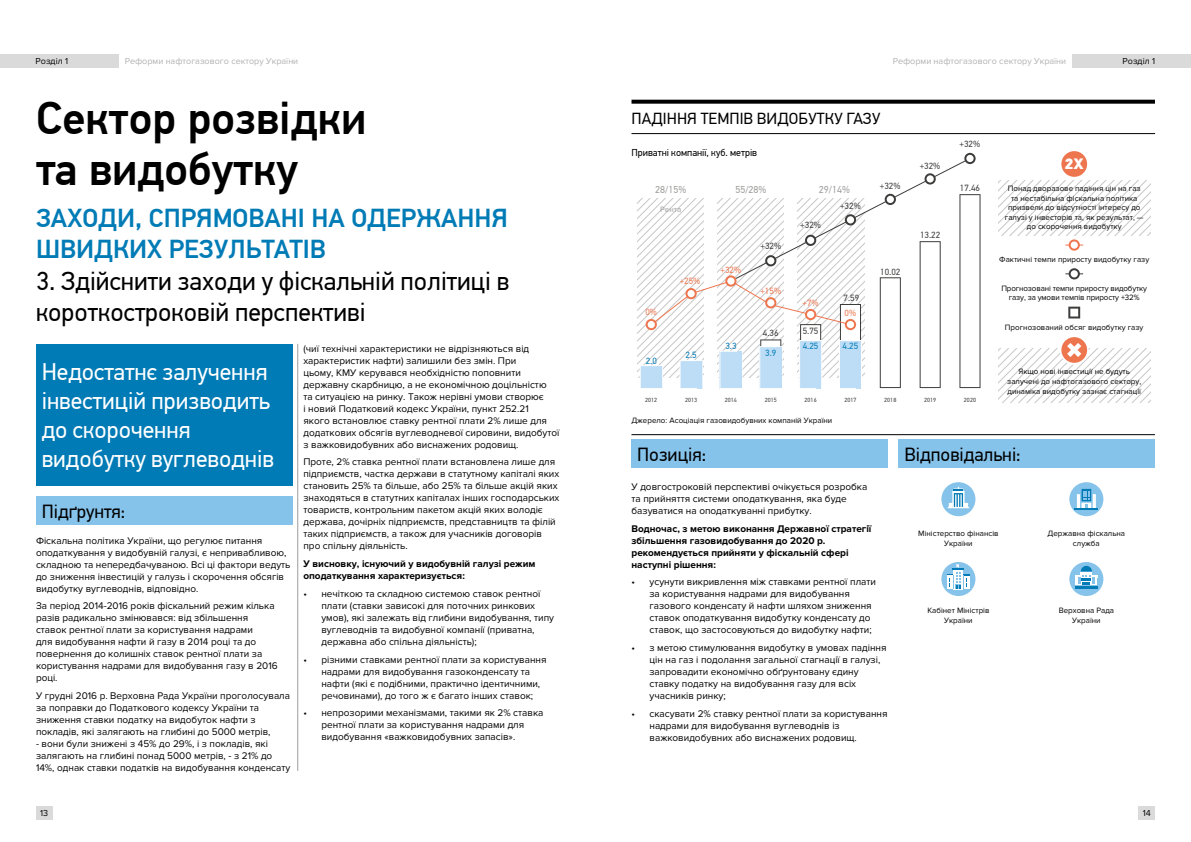
<style>
.page{position:relative;width:1191px;height:842px;background:#fff}
.page>*{position:absolute;margin:0;border:0;box-sizing:border-box;transform-origin:0 0}
.t1{font:500 46px/51px "PF Din Text Pro";color:#000}
.t2{font:26px/31.2px "PF Din Text Pro";color:#000}
.t3{font:500 26px/31.2px "PF Din Text Pro";color:#007bb6}
.t4{font:24px/28.8px "PF Din Text Pro";color:#fff}
.t5{font:19px "PF Din Text Pro";color:#000}
.t6{font:16px "PF Din Text Pro";letter-spacing:.005em;color:#000}
.t7{font:900 15px "PF Din Text Pro";color:#fff}
.t8{font:10px/12px "Proxima Nova";color:#000}
.t9{font:700 10px/12px "Proxima Nova";color:#000}
.t10{font:10px "PF Din Text Pro";color:#000}
.t11{font:10px "PF Din Text Pro";color:#9d9d9c}
.t12{font:9px "Proxima Nova";color:#b3b2b2}
.t13{font:9px "PF Din Text Pro";color:#3c3c3b}
.t14{font:9px "PF Din Text Pro";color:#007bb6}
.t15{font:9px "PF Din Text Pro";color:#ee764e}
.t16{font:9px "Proxima Nova";color:#000}
.t17{font:8px/9.6px "Proxima Nova";color:#000;text-align:center}
.t18{font:8px "Proxima Nova";color:#9d9d9c}
.t19{font:6px "PF Din Text Pro";letter-spacing:.005em;color:#3c3c3b}
</style>
<div class="page">
<div style="left:36px;top:806px;width:16px;height:13px;background:#dadada"></div>
<div style="left:1138px;top:806px;width:17px;height:13px;background:#dadada"></div>
<div style="left:0;top:54px;width:119px;height:13px;background:#dadada"></div>
<div style="left:1071px;top:54px;width:120px;height:13px;background:#dadada"></div>
<div style="left:36px;top:344px;width:256px;height:141px;background:#007bb6"></div>
<div style="left:36px;top:496px;width:256px;height:29px;background:#86c3eb"></div>
<hr style="left:297px;top:344px;width:1px;height:427px;background:#9d9d9c">
<svg style="left:998px;top:337px;width:152px;height:66px"></svg>
<div style="left:1061px;top:151px;width:26px;height:26px;background:#ee764e;border-radius:50%"></div>
<svg style="left:998px;top:180px;width:152px;height:71px"></svg>
<svg style="left:1065px;top:268px;width:18px;height:11px"></svg>
<svg style="left:1068px;top:307px;width:12px;height:11px"></svg>
<svg style="left:637px;top:153px;width:343px;height:236px"></svg>
<svg style="left:941px;top:482px;width:34px;height:34px"></svg>
<svg style="left:941px;top:562px;width:34px;height:34px"></svg>
<svg style="left:1069px;top:482px;width:34px;height:34px"></svg>
<svg style="left:1069px;top:562px;width:34px;height:34px"></svg>
<div style="left:631px;top:439px;width:256px;height:29px;background:#86c3eb"></div>
<div style="left:899px;top:439px;width:256px;height:29px;background:#86c3eb"></div>
<hr style="left:631px;top:133px;width:524px;height:1px;background:#000">
<svg style="left:631px;top:100px;width:524px;height:4px;fill:#000"></svg>
<hr style="left:631px;top:434px;width:524px;height:1px;background:#000">
<p class="t16" style="left:36px;top:56px;width:34px">Розділ 1</p>
<p class="t12" style="left:125px;top:56px;width:175px">Реформи нафтогазового сектору України</p>
<p class="t12" style="left:892px;top:56px;width:175px">Реформи нафтогазового сектору України</p>
<p class="t16" style="left:1122px;top:56px;width:34px">Розділ 1</p>
<h1 class="t1" style="left:36px;top:94px;width:332px">Сектор розвідки та видобутку</h1>
<h2 class="t3" style="left:36px;top:203px;width:473px">ЗАХОДИ, СПРЯМОВАНІ НА ОДЕРЖАННЯ<br>ШВИДКИХ РЕЗУЛЬТАТІВ</h2>
<h2 class="t2" style="left:36px;top:265px;width:475px">3. Здійснити заходи у фіскальній політиці в короткостроковій перспективі</h2>
<h3 class="t4" style="left:42px;top:358px;width:234px">Недостатнє залучення інвестицій призводить до скорочення видобутку вуглеводнів</h3>
<h3 class="t5" style="left:42px;top:500px;width:85px">Підґрунтя:</h3>
<p class="t8" style="left:36px;top:534px;width:256px">Фіскальна політика України, що регулює питання оподаткування у видобувній галузі, є непривабливою, складною та непередбачуваною. Всі ці фактори ведуть до зниження інвестицій у галузь і скорочення обсягів видобутку вуглеводнів, відповідно.</p>
<p class="t8" style="left:36px;top:600px;width:243px">За період 2014-2016 років фіскальний режим кілька разів радикально змінювався: від збільшення ставок рентної плати за користування надрами<br>для видобування нафти й газу в 2014 році та до повернення до колишніх ставок рентної плати за користування надрами для видобування газу в 2016 році.</p>
<p class="t8" style="left:36px;top:690px;width:255px">У грудні 2016 р. Верховна Рада України проголосувала за поправки до Податкового кодексу України та зниження ставки податку на видобуток нафти з покладів, які залягають на глибині до 5000 метрів,</p>
<p class="t8" style="left:36px;top:738px;width:256px">- вони були знижені з 45% до 29%, і з покладів, які залягають на глибині понад 5000 метрів, - з 21% до<br>14%, однак ставки податків на видобування конденсату</p>
<p class="t8" style="left:303px;top:343px;width:257px">(чиї технічні характеристики не відрізняються від характеристик нафти) залишили без змін. При<br>цьому, КМУ керувався необхідністю поповнити державну скарбницю, а не економічною доцільністю<br>та ситуацією на ринку. Також нерівні умови створює<br>і новий Податковий кодекс України, пункт 252.21<br>якого встановлює ставку рентної плати 2% лише для додаткових обсягів вуглеводневої сировини, видобутої з важковидобувних або виснажених родовищ.</p>
<p class="t8" style="left:303px;top:456px;width:257px">Проте, 2% ставка рентної плати встановлена лише для підприємств, частка держави в статутному капіталі яких становить 25% та більше, або 25% та більше акцій яких знаходяться в статутних капіталах інших господарських товариств, контрольним пакетом акцій яких володіє держава, дочірніх підприємств, представництв та філій таких підприємств, а також для учасників договорів про спільну діяльність.</p>
<p class="t9" style="left:303px;top:558px;width:234px">У висновку, існуючий у видобувній галузі режим оподаткування характеризується:</p>
<p class="t8" style="left:321px;top:588px;width:234px;text-indent:-18px">• нечіткою та складною системою ставок рентної плати (ставки зависокі для поточних ринкових умов), які залежать від глибини видобування, типу вуглеводнів та видобувної компанії (приватна, державна або спільна діяльність);</p>
<p class="t8" style="left:321px;top:653px;width:227px;text-indent:-18px">• різними ставками рентної плати за користування надрами для видобування газоконденсату та нафти (які є подібними, практично ідентичними, речовинами), до того ж є багато інших ставок;</p>
<p class="t8" style="left:321px;top:707px;width:224px;text-indent:-18px">• непрозорими механізмами, такими як 2% ставка рентної плати за користування надрами для видобування «важковидобувних запасів».</p>
<h3 class="t6" style="left:631px;top:109px;width:251px">ПАДІННЯ ТЕМПІВ ВИДОБУТКУ ГАЗУ</h3>
<p class="t10" style="left:631px;top:146px;width:127px">Приватні компанії, куб. метрів</p>
<p class="t11" style="left:655px;top:183px;width:33px">28/15%</p>
<p class="t11" style="left:735px;top:183px;width:33px">55/28%</p>
<p class="t11" style="left:819px;top:183px;width:33px">29/14%</p>
<p class="t18" style="left:660px;top:204px;width:23px">Рента</p>
<p class="t15" style="left:679px;top:275px;width:22px">+25%</p>
<p class="t15" style="left:720px;top:264px;width:22px">+32%</p>
<p class="t13" style="left:760px;top:240px;width:22px">+32%</p>
<p class="t13" style="left:800px;top:219px;width:22px">+32%</p>
<p class="t13" style="left:840px;top:200px;width:22px">+32%</p>
<p class="t15" style="left:760px;top:285px;width:22px">+15%</p>
<p class="t13" style="left:843px;top:292px;width:17px">7.59</p>
<p class="t15" style="left:802px;top:298px;width:18px">+7%</p>
<p class="t15" style="left:645px;top:306px;width:13px">0%</p>
<p class="t15" style="left:844px;top:308px;width:13px">0%</p>
<p class="t14" style="left:645px;top:355px;width:13px">2.0</p>
<p class="t14" style="left:685px;top:350px;width:13px">2.5</p>
<p class="t13" style="left:763px;top:327px;width:17px">4.36</p>
<p class="t13" style="left:802px;top:326px;width:17px">5.75</p>
<p class="t14" style="left:725px;top:340px;width:13px">3.3</p>
<p class="t14" style="left:802px;top:341px;width:17px">4.25</p>
<p class="t14" style="left:842px;top:341px;width:17px">4.25</p>
<p class="t14" style="left:765px;top:348px;width:13px">3.9</p>
<p class="t13" style="left:880px;top:180px;width:22px">+32%</p>
<p class="t13" style="left:880px;top:266px;width:22px">10.02</p>
<p class="t13" style="left:919px;top:161px;width:22px">+32%</p>
<p class="t13" style="left:920px;top:229px;width:22px">13.22</p>
<p class="t13" style="left:959px;top:138px;width:22px">+32%</p>
<p class="t13" style="left:960px;top:183px;width:22px">17.46</p>
<p class="t19" style="left:645px;top:396px;width:14px">2012</p>
<p class="t19" style="left:685px;top:396px;width:14px">2013</p>
<p class="t19" style="left:725px;top:396px;width:14px">2014</p>
<p class="t19" style="left:764px;top:396px;width:14px">2015</p>
<p class="t19" style="left:804px;top:396px;width:14px">2016</p>
<p class="t19" style="left:844px;top:396px;width:14px">2017</p>
<p class="t19" style="left:884px;top:396px;width:14px">2018</p>
<p class="t19" style="left:924px;top:396px;width:14px">2019</p>
<p class="t19" style="left:964px;top:396px;width:14px">2020</p>
<p class="t17" style="left:631px;top:416px;width:202px">Джерело: Асоціація газовидобувних компаній України</p>
<h3 class="t7" style="left:1064px;top:154px;width:21px">2X</h3>
<p class="t17" style="left:1005px;top:184px;width:140px">Понад дворазове падіння цін на газ та нестабільна фіскальна політика призвели до відсутності інтересу до галузі у інвесторів та, як результат, — до скорочення видобутку</p>
<p class="t17" style="left:999px;top:254px;width:151px">Фактичні темпи приросту видобутку газу</p>
<p class="t17" style="left:1001px;top:283px;width:147px">Прогнозовані темпи приросту видобутку газу, за умови темпів приросту +32%</p>
<p class="t17" style="left:1005px;top:322px;width:140px">Прогнозований обсяг видобутку газу</p>
<p class="t17" style="left:1007px;top:367px;width:135px">Якщо нові інвестиції не будуть залучені до нафтогазового сектору, динаміка видобутку зазнає стагнації</p>
<h3 class="t5" style="left:637px;top:443px;width:71px">Позиція:</h3>
<h3 class="t5" style="left:904px;top:443px;width:118px">Відповідальні:</h3>
<p class="t8" style="left:631px;top:481px;width:237px">У довгостроковій перспективі очікується розробка та прийняття системи оподаткування, яка буде базуватися на оподаткуванні прибутку.</p>
<p class="t9" style="left:631px;top:523px;width:241px">Водночас, з метою виконання Державної стратегії збільшення газовидобування до 2020 р. рекомендується прийняти у фіскальній сфері наступні рішення:</p>
<p class="t8" style="left:649px;top:576px;width:228px;text-indent:-18px">• усунути викривлення між ставками рентної плати за користування надрами для видобування газового конденсату й нафти шляхом зниження ставок оподаткування видобутку конденсату до ставок, що застосовуються до видобутку нафти;</p>
<p class="t8" style="left:649px;top:642px;width:238px;text-indent:-18px">• з метою стимулювання видобутку в умовах падіння цін на газ і подолання загальної стагнації в галузі, запровадити економічно обґрунтовану єдину ставку податку на видобування газу для всіх учасників ринку;</p>
<p class="t8" style="left:649px;top:708px;width:239px;text-indent:-18px">• скасувати 2% ставку рентної плати за користування надрами для видобування вуглеводнів із важковидобувних або виснажених родовищ.</p>
<p class="t17" style="left:918px;top:529px;width:82px">Міністерство фінансів<br>України</p>
<p class="t17" style="left:927px;top:606px;width:64px">Кабінет Міністрів<br>України</p>
<p class="t17" style="left:1047px;top:529px;width:79px">Державна фіскальна служба</p>
<p class="t17" style="left:1058px;top:606px;width:57px">Верховна Рада<br>України</p>
<p class="t16" style="left:40px;top:808px;width:10px">13</p>
<p class="t16" style="left:1142px;top:808px;width:10px">14</p>
</div>
